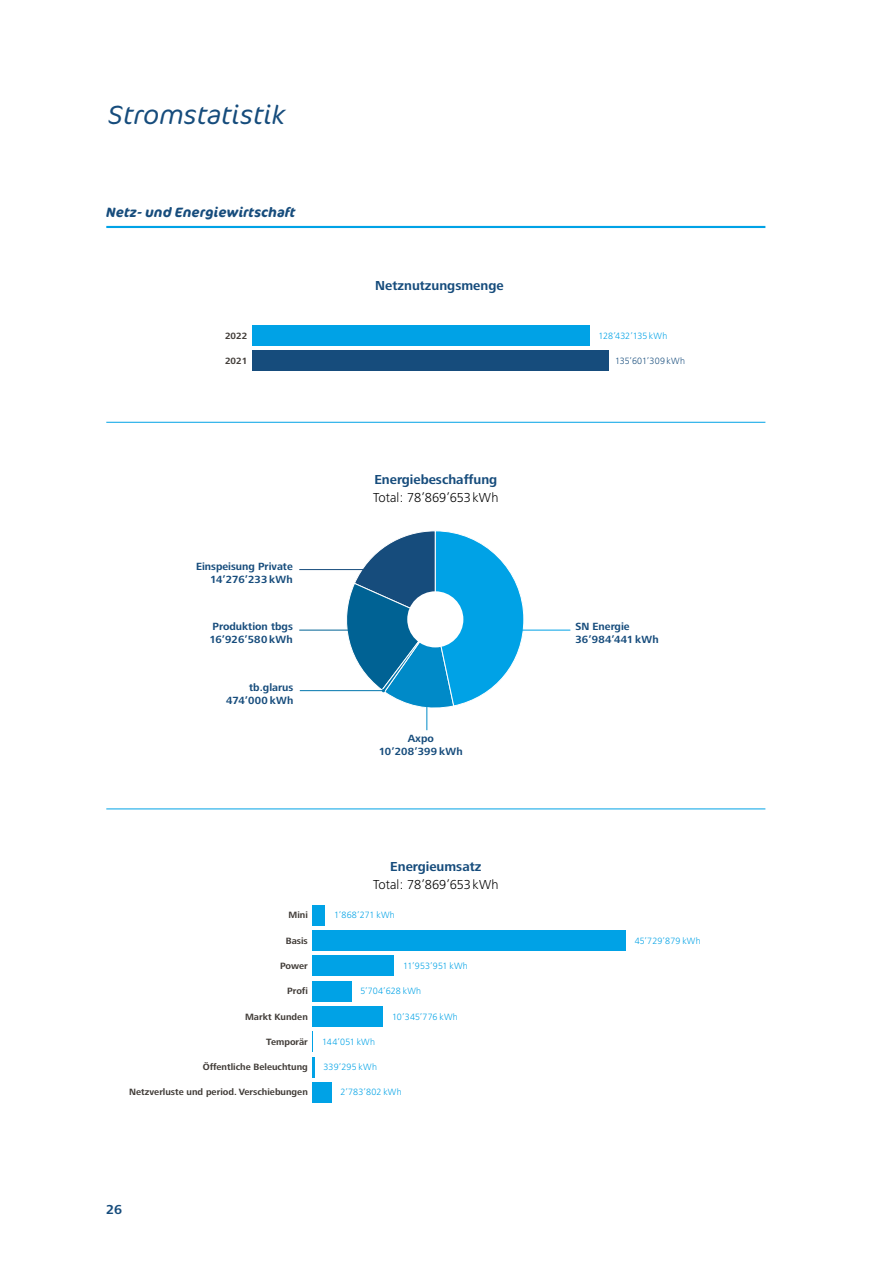
<style>
.page{position:relative;width:893px;height:1263px;background:#fff}
.page>*{position:absolute;margin:0;border:0;box-sizing:border-box;transform-origin:0 0}
.t1{font:italic 300 27px "Cocon OT";color:#164c7c}
.t2{font:700 13.5px "Frutiger Next LT";color:#164c7c}
.t3{font:300 13.5px "Frutiger Next LT";color:#000}
.t4{font:italic 700 13.5px "Cocon OT";color:#164c7c}
.t5{font:700 10.8px/12.9px "Frutiger Next LT";color:#164c7c;text-align:right}
.t6{font:300 9.45px "Frutiger Next LT";letter-spacing:.015em;color:#00a2e6}
.t7{font:700 9.45px "Frutiger Next LT";color:#413c38}
.t8{font:300 9.45px "Frutiger Next LT";letter-spacing:.025em;color:#164c7c}
</style>
<div class="page">
<div style="left:252px;top:351px;width:356px;height:20px;background:#164c7c"></div>
<div style="left:252px;top:325px;width:337px;height:21px;background:#00a2e6"></div>
<hr style="left:299px;top:630px;width:67px;height:1px;background:#006294">
<hr style="left:492px;top:630px;width:78px;height:1px;background:#00a2e6">
<hr style="left:300px;top:690px;width:83px;height:1px;background:#0075ac">
<hr style="left:426px;top:684px;width:1px;height:46px;background:#008ac8">
<hr style="left:299px;top:569px;width:123px;height:1px;background:#164c7c">
<svg style="left:337px;top:530px;width:188px;height:181px"></svg>
<div style="left:312px;top:1006px;width:71px;height:20px;background:#00a2e6"></div>
<div style="left:312px;top:1082px;width:19px;height:20px;background:#00a2e6"></div>
<hr style="left:312px;top:1057px;width:3px;height:20px;background:#00a2e6">
<svg style="left:312px;top:1032px;width:1px;height:20px"></svg>
<div style="left:312px;top:981px;width:39px;height:20px;background:#00a2e6"></div>
<div style="left:312px;top:956px;width:82px;height:20px;background:#00a2e6"></div>
<div style="left:312px;top:930px;width:314px;height:21px;background:#00a2e6"></div>
<div style="left:312px;top:905px;width:13px;height:20px;background:#00a2e6"></div>
<hr style="left:106px;top:226px;width:659px;height:2px;background:#00a2e6">
<hr style="left:106px;top:422px;width:659px;height:1px;background:#00a2e6">
<hr style="left:106px;top:809px;width:659px;height:1px;background:#00a2e6">
<h1 class="t1" style="left:106px;top:100px;width:179px">Stromstatistik</h1>
<p class="t4" style="left:106px;top:204px;width:191px">Netz- und Energiewirtschaft</p>
<p class="t2" style="left:375px;top:277px;width:130px">Netznutzungsmenge</p>
<p class="t7" style="left:225px;top:330px;width:24px">2022</p>
<p class="t6" style="left:598px;top:330px;width:70px">128’432’135 kWh</p>
<p class="t7" style="left:225px;top:355px;width:24px">2021</p>
<p class="t8" style="left:615px;top:355px;width:71px">135’601’309 kWh</p>
<p class="t5" style="left:196px;top:559px;width:98px">Einspeisung Private<br>14’276’233 kWh</p>
<p class="t2" style="left:374px;top:472px;width:124px">Energiebeschaffung</p>
<p class="t3" style="left:373px;top:490px;width:127px">Total: 78’869’653kWh</p>
<p class="t5" style="left:209px;top:620px;width:85px;text-align:center">Produktion tbgs<br>16’926’580 kWh</p>
<p class="t5" style="left:575px;top:620px;width:85px;text-align:left">SN Energie<br>36’984’441 kWh</p>
<p class="t5" style="left:226px;top:681px;width:69px">tb.glarus<br>474’000 kWh</p>
<p class="t5" style="left:379px;top:732px;width:86px;text-align:center">Axpo<br>10’208’399 kWh</p>
<p class="t2" style="left:390px;top:859px;width:93px">Energieumsatz</p>
<p class="t3" style="left:373px;top:877px;width:127px">Total: 78’869’653kWh</p>
<p class="t7" style="left:289px;top:910px;width:21px">Mini</p>
<p class="t6" style="left:334px;top:910px;width:62px">1’868’271 kWh</p>
<p class="t7" style="left:286px;top:935px;width:24px">Basis</p>
<p class="t7" style="left:280px;top:960px;width:29px">Power</p>
<p class="t6" style="left:403px;top:961px;width:66px">11’953’951 kWh</p>
<p class="t7" style="left:287px;top:986px;width:22px">Profi</p>
<p class="t6" style="left:360px;top:986px;width:62px">5’704’628 kWh</p>
<p class="t7" style="left:245px;top:1011px;width:64px">Markt Kunden</p>
<p class="t6" style="left:392px;top:1011px;width:67px">10’345’776 kWh</p>
<p class="t7" style="left:266px;top:1036px;width:43px">Temporär</p>
<p class="t6" style="left:322px;top:1036px;width:54px">144’051 kWh</p>
<p class="t7" style="left:203px;top:1062px;width:107px">Öffentliche Beleuchtung</p>
<p class="t6" style="left:324px;top:1062px;width:55px">339’295 kWh</p>
<p class="t7" style="left:129px;top:1087px;width:180px">Netzverluste und period. Verschiebungen</p>
<p class="t6" style="left:340px;top:1087px;width:63px">2’783’802 kWh</p>
<p class="t2" style="left:106px;top:1202px;width:17px">26</p>
<p class="t6" style="left:635px;top:935px;width:68px">45’729’879 kWh</p>
</div>
